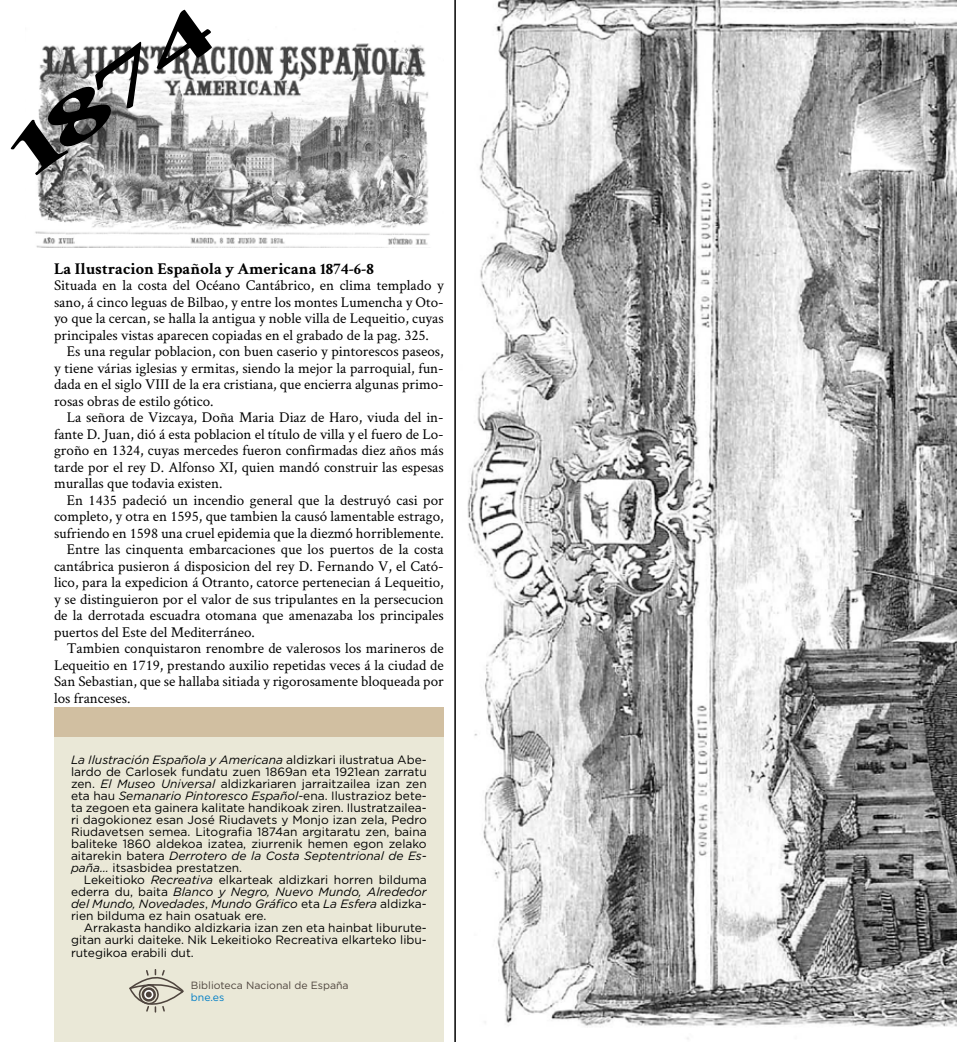
<style>
.page{position:relative;width:957px;height:1042px;background:#fff}
.page>*{position:absolute;margin:0;border:0;box-sizing:border-box;transform-origin:0 0}
.t1{font:700 75px "Crimson Text";color:#000;scale:2 1}
.t2{font:700 16.5px "Crimson Text";color:#000}
.t3{font:15px "Crimson Text";color:#000}
.t4{font:12px/12px "Gotham";color:#000;text-align:justify}
.t5{font:10.5px "Gotham";color:#4e443d}
.t6{font:10.5px "Gotham";color:#007ec6}
.s1{font-style:italic}
</style>
<div class="page">
<img style="left:35px;top:41px;width:395px;height:207px">
<hr style="left:454px;top:0;width:2px;height:1042px;background:#000">
<img style="left:467px;top:0;width:490px;height:1039px">
<div style="left:54px;top:707px;width:390px;height:30px;background:#d1bfa1"></div>
<div style="left:54px;top:737px;width:390px;height:305px;background:#eae8d7"></div>
<svg style="left:129px;top:969px;width:55px;height:44px"></svg>
<h1 class="t1" style="left:-11px;top:124px;width:120px;rotate:-36deg">1874</h1>
<p class="t2" style="left:54px;top:258px;width:321px">La Ilustracion Española y Americana 1874-6-8</p>
<p class="t3" style="left:54px;top:275px;width:391px">Situada en la costa del Océano Cantábrico, en clima templado y</p>
<p class="t3" style="left:54px;top:291px;width:391px">sano, á cinco leguas de Bilbao, y entre los montes Lumencha y Oto-</p>
<p class="t3" style="left:54px;top:308px;width:391px">yo que la cercan, se halla la antigua y noble villa de Lequeitio, cuyas</p>
<p class="t3" style="left:54px;top:324px;width:376px">principales vistas aparecen copiadas en el grabado de la pag. 325.</p>
<p class="t3" style="left:67px;top:341px;width:378px">Es una regular poblacion, con buen caserio y pintorescos paseos,</p>
<p class="t3" style="left:54px;top:357px;width:391px">y tiene várias iglesias y ermitas, siendo la mejor la parroquial, fun-</p>
<p class="t3" style="left:54px;top:374px;width:391px">dada en el siglo VIII de la era cristiana, que encierra algunas primo-</p>
<p class="t3" style="left:54px;top:390px;width:161px">rosas obras de estilo gótico.</p>
<p class="t3" style="left:67px;top:407px;width:378px">La señora de Vizcaya, Doña Maria Diaz de Haro, viuda del in-</p>
<p class="t3" style="left:54px;top:423px;width:391px">fante D. Juan, dió á esta poblacion el título de villa y el fuero de Lo-</p>
<p class="t3" style="left:54px;top:440px;width:391px">groño en 1324, cuyas mercedes fueron confirmadas diez años más</p>
<p class="t3" style="left:54px;top:456px;width:391px">tarde por el rey D. Alfonso XI, quien mandó construir las espesas</p>
<p class="t3" style="left:54px;top:473px;width:170px">murallas que todavia existen.</p>
<p class="t3" style="left:67px;top:489px;width:378px">En 1435 padeció un incendio general que la destruyó casi por</p>
<p class="t3" style="left:54px;top:506px;width:391px">completo, y otra en 1595, que tambien la causó lamentable estrago,</p>
<p class="t3" style="left:54px;top:522px;width:391px">sufriendo en 1598 una cruel epidemia que la diezmó horriblemente.</p>
<p class="t3" style="left:67px;top:539px;width:378px">Entre las cinquenta embarcaciones que los puertos de la costa</p>
<p class="t3" style="left:54px;top:555px;width:391px">cantábrica pusieron á disposicion del rey D. Fernando V, el Cató-</p>
<p class="t3" style="left:54px;top:572px;width:391px">lico, para la expedicion á Otranto, catorce pertenecian á Lequeitio,</p>
<p class="t3" style="left:54px;top:588px;width:391px">y se distinguieron por el valor de sus tripulantes en la persecucion</p>
<p class="t3" style="left:54px;top:605px;width:391px">de la derrotada escuadra otomana que amenazaba los principales</p>
<p class="t3" style="left:54px;top:621px;width:202px">puertos del Este del Mediterráneo.</p>
<p class="t3" style="left:67px;top:638px;width:378px">Tambien conquistaron renombre de valerosos los marineros de</p>
<p class="t3" style="left:54px;top:654px;width:391px">Lequeitio en 1719, prestando auxilio repetidas veces á la ciudad de</p>
<p class="t3" style="left:54px;top:671px;width:391px">San Sebastian, que se hallaba sitiada y rigorosamente bloqueada por</p>
<p class="t3" style="left:54px;top:687px;width:78px">los franceses.</p>
<p class="t4" style="left:71px;top:753px;width:357px"><span class="s1">La Ilustración Española y Americana</span> aldizkari ilustratua Abe&shy;lardo de Carlosek fundatu zuen 1869an eta 1921ean zarratu zen. <span class="s1">El Museo Universal</span> aldizkariaren jarraitzailea izan zen eta hau <span class="s1">Semanario Pintoresco Español</span>-ena. Ilustrazioz bete&shy;ta zegoen eta gainera kalitate handikoak ziren. Ilustratzailea&shy;ri dagokionez esan José Riudavets y Monjo izan zela, Pedro Riudavetsen semea. Litografia 1874an argitaratu zen, baina baliteke 1860 aldekoa izatea, ziurrenik hemen egon zelako aitarekin batera <span class="s1">Derrotero de la Costa Septentrional de Es&shy;paña…</span> itsasbidea prestatzen.</p>
<p class="t4" style="left:71px;top:873px;width:357px;text-indent:13px">Lekeitioko <span class="s1">Recreativa</span> elkarteak aldizkari horren bilduma ederra du, baita <span class="s1">Blanco y Negro, Nuevo Mundo, Alrededor del Mundo, Novedades</span>, <span class="s1">Mundo Gráfico</span> eta <span class="s1">La Esfera</span> aldizka&shy;rien bilduma ez hain osatuak ere.</p>
<p class="t4" style="left:71px;top:921px;width:357px;text-indent:13px">Arrakasta handiko aldizkaria izan zen eta hainbat liburute&shy;gitan aurki daiteke. Nik Lekeitioko Recreativa elkarteko libu&shy;rutegikoa erabili dut.</p>
<p class="t5" style="left:191px;top:978px;width:159px">Biblioteca Nacional de España</p>
<p class="t6" style="left:191px;top:991px;width:35px">bne.es</p>
</div>
